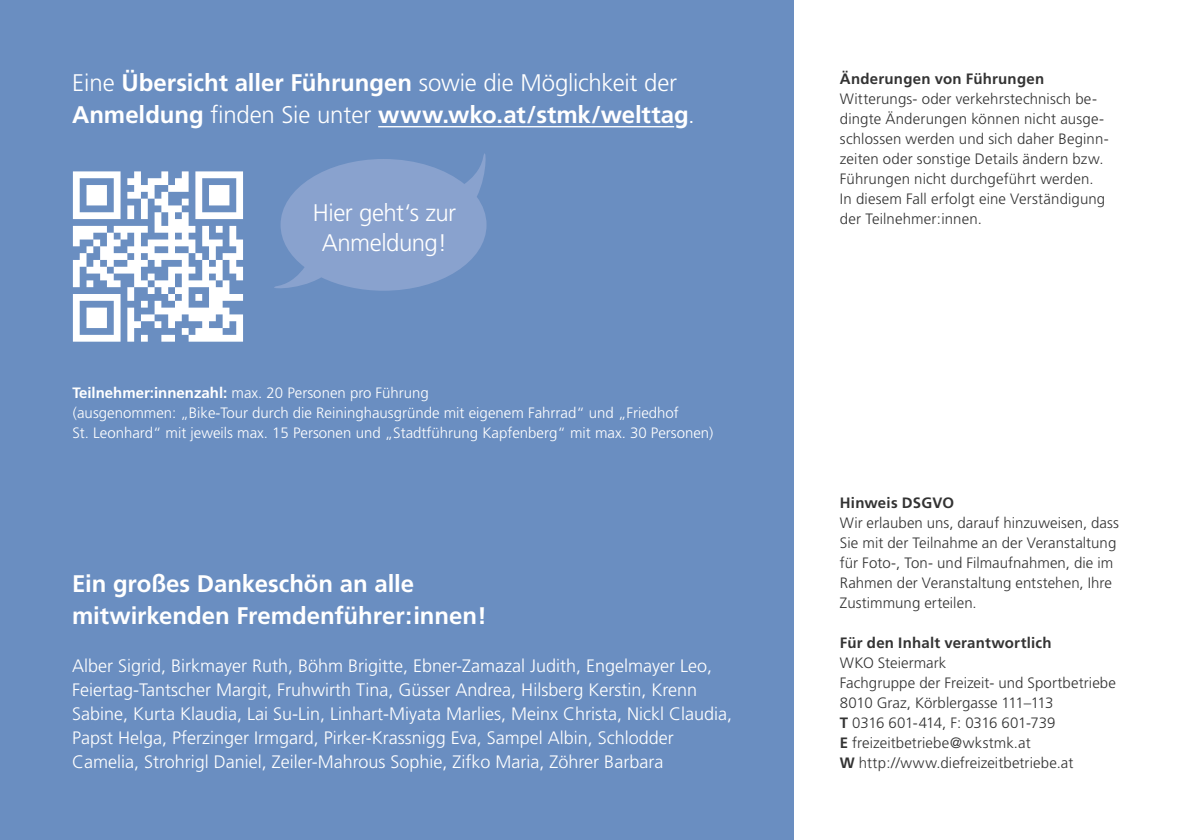
<style>
.page{position:relative;width:1191px;height:840px;background:#fff}
.page>*{position:absolute;margin:0;border:0;box-sizing:border-box;transform-origin:0 0}
.t1{font:700 24px/32px "Frutiger";letter-spacing:-.005em;color:#fff}
.t2{font:300 24px/30px "Frutiger";letter-spacing:-.02em;color:#fff;text-align:center}
.t3{font:300 18px/24px "Frutiger";color:#fff}
.t4{font:300 15px/20px "Frutiger";letter-spacing:.005em;color:#333}
.t5{font:300 15px/20px "Frutiger";color:#fff}
.t6{font:700 15px "Frutiger";letter-spacing:.015em;color:#333}
.s1{font-weight:300}
.s2{font-weight:700}
</style>
<div class="page">
<div style="left:0;top:0;width:794px;height:839px;background:#6a8ec1"></div>
<svg style="left:274px;top:153px;width:213px;height:138px"></svg>
<hr style="left:378px;top:126px;width:296px;height:1px;background:#fff">
<svg style="left:73px;top:171px;width:170px;height:170px"></svg>
<h1 class="t1" style="left:72px;top:66px;width:624px"><span class="s1">Eine</span> Übersicht aller Führungen <span class="s1">sowie die Möglichkeit der<br></span>Anmeldung <span class="s1">finden Sie unter</span> www.wko.at/stmk/welttag<span class="s1">.</span></h1>
<h1 class="t2" style="left:313px;top:198px;width:145px">Hier geht‘s zur<br>Anmeldung!</h1>
<p class="t5" style="left:72px;top:382px;width:642px"><span class="s2">Teilnehmer:innenzahl:</span> max. 20 Personen pro Führung<br>(ausgenommen: „Bike-Tour durch die Reininghausgründe mit eigenem Fahrrad“ und „Friedhof<br>St. Leonhard“ mit jeweils max. 15 Personen und „Stadtführung Kapfenberg“ mit max. 30 Personen)</p>
<h1 class="t1" style="left:72px;top:567px;width:416px">Ein großes Dankeschön an alle mitwirkenden Fremdenführer:innen!</h1>
<p class="t3" style="left:72px;top:653px;width:662px">Alber Sigrid, Birkmayer Ruth, Böhm Brigitte, Ebner-Zamazal Judith, Engelmayer Leo, Feiertag-Tantscher Margit, Fruhwirth Tina, Güsser Andrea, Hilsberg Kerstin, Krenn Sabine, Kurta Klaudia, Lai Su-Lin, Linhart-Miyata Marlies, Meinx Christa, Nickl Claudia, Papst Helga, Pferzinger Irmgard, Pirker-Krassnigg Eva, Sampel Albin, Schlodder Camelia, Strohrigl Daniel, Zeiler-Mahrous Sophie, Zifko Maria, Zöhrer Barbara</p>
<p class="t6" style="left:840px;top:70px;width:206px">Änderungen von Führungen</p>
<p class="t4" style="left:840px;top:89px;width:270px">Witterungs- oder verkehrstechnisch be&shy;dingte Änderungen können nicht ausge&shy;schlossen werden und sich daher Beginn&shy;zeiten oder sonstige Details ändern bzw.<br>Führungen nicht durchgeführt werden.<br>In diesem Fall erfolgt eine Verständigung der Teilnehmer:innen.</p>
<p class="t6" style="left:840px;top:493px;width:116px">Hinweis DSGVO</p>
<p class="t4" style="left:840px;top:512px;width:280px">Wir erlauben uns, darauf hinzuweisen, dass Sie mit der Teilnahme an der Veranstaltung für Foto-, Ton- und Filmaufnahmen, die im Rahmen der Veranstaltung entstehen, Ihre Zustimmung erteilen.</p>
<p class="t6" style="left:840px;top:633px;width:213px">Für den Inhalt verantwortlich</p>
<p class="t4" style="left:840px;top:652px;width:277px">WKO Steiermark<br>Fachgruppe der Freizeit- und Sportbetriebe<br>8010 Graz, Körblergasse 111–113<br><span class="s2">T</span> 0316 601-414, F: 0316 601-739<br><span class="s2">E</span> freizeitbetriebe@wkstmk.at<br><span class="s2">W</span> http://www.diefreizeitbetriebe.at</p>
</div>
